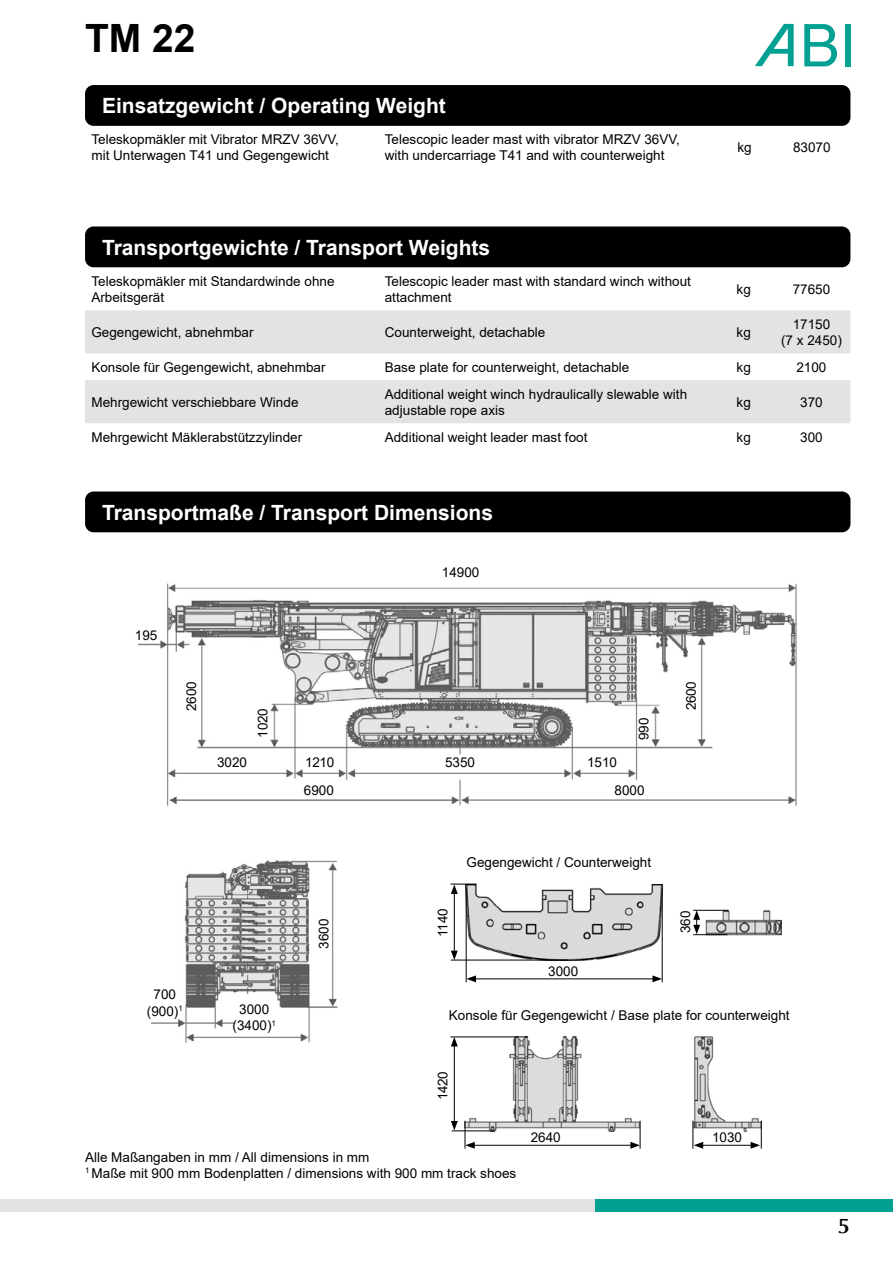
<style>
.page{position:relative;width:893px;height:1263px;background:#fff}
.page>*{position:absolute;margin:0;border:0;box-sizing:border-box;transform-origin:0 0}
.t1{font:700 39px "Arial";color:#000}
.t2{font:700 21px "Arial";color:#fff}
.t3{font:700 21px "Optima";color:#000}
.t4{font:13.5px/16.2px "Arial";color:#000}
</style>
<div class="page">
<div style="left:594px;top:1199px;width:299px;height:13px;background:#00a192"></div>
<div style="left:0;top:1199px;width:595px;height:13px;background:#e3e3e4"></div>
<img style="left:138px;top:583px;width:659px;height:223px">
<img style="left:151px;top:860px;width:187px;height:183px">
<img style="left:465px;top:1036px;width:297px;height:95px">
<img style="left:467px;top:884px;width:314px;height:76px">
<hr style="left:454px;top:891px;width:1px;height:62px;background:#000">
<svg style="left:451px;top:951px;width:7px;height:9px"></svg>
<svg style="left:450px;top:884px;width:26px;height:10px"></svg>
<hr style="left:451px;top:960px;width:117px;height:1px;background:#000">
<hr style="left:693px;top:910px;width:36px;height:1px;background:#000">
<svg style="left:693px;top:910px;width:7px;height:24px"></svg>
<hr style="left:693px;top:934px;width:34px;height:1px;background:#000">
<hr style="left:662px;top:887px;width:1px;height:95px;background:#000">
<hr style="left:474px;top:978px;width:181px;height:1px;background:#000">
<svg style="left:467px;top:975px;width:9px;height:7px"></svg>
<svg style="left:652px;top:975px;width:10px;height:7px"></svg>
<hr style="left:466px;top:887px;width:1px;height:95px;background:#000">
<hr style="left:452px;top:1130px;width:42px;height:1px;background:#000">
<hr style="left:454px;top:1044px;width:1px;height:79px;background:#000">
<svg style="left:451px;top:1037px;width:7px;height:9px"></svg>
<svg style="left:451px;top:1121px;width:7px;height:9px"></svg>
<hr style="left:450px;top:1036px;width:78px;height:1px;background:#000">
<hr style="left:472px;top:1145px;width:161px;height:1px;background:#000">
<svg style="left:630px;top:1121px;width:11px;height:28px"></svg>
<svg style="left:465px;top:1121px;width:10px;height:28px"></svg>
<hr style="left:701px;top:1145px;width:52px;height:1px;background:#000">
<svg style="left:751px;top:1121px;width:11px;height:28px"></svg>
<svg style="left:692px;top:1121px;width:11px;height:28px"></svg>
<svg style="left:804px;top:24px;width:33px;height:42px"></svg>
<div style="left:845px;top:24px;width:5px;height:42px;background:#00a192"></div>
<svg style="left:755px;top:24px;width:39px;height:42px"></svg>
<div style="left:85px;top:491px;width:765px;height:41px;background:#000;border-radius:9px"></div>
<svg style="left:85px;top:310px;width:765px;height:113px;fill:#e3e3e4"></svg>
<div style="left:85px;top:226px;width:765px;height:41px;background:#000;border-radius:9px"></div>
<div style="left:85px;top:85px;width:765px;height:41px;background:#000;border-radius:9px"></div>
<h1 class="t1" style="left:85px;top:16px;width:112px">TM 22</h1>
<h2 class="t2" style="left:102px;top:98px;width:345px">Einsatzgewicht / Operating Weight</h2>
<p class="t4" style="left:91px;top:133px;width:249px">Teleskopmäkler mit Vibrator MRZV 36VV, mit Unterwagen T41 und Gegengewicht</p>
<p class="t4" style="left:385px;top:133px;width:297px">Telescopic leader mast with vibrator MRZV 36VV, with undercarriage T41 and with counterweight</p>
<p class="t4" style="left:737px;top:141px;width:16px">kg</p>
<p class="t4" style="left:793px;top:141px;width:39px">83070</p>
<h2 class="t2" style="left:102px;top:239px;width:390px">Transportgewichte / Transport Weights</h2>
<p class="t4" style="left:91px;top:274px;width:245px">Teleskopmäkler mit Standardwinde ohne<br>Arbeitsgerät</p>
<p class="t4" style="left:385px;top:274px;width:308px">Telescopic leader mast with standard winch without attachment</p>
<p class="t4" style="left:737px;top:282px;width:16px">kg</p>
<p class="t4" style="left:793px;top:282px;width:39px">77650</p>
<p class="t4" style="left:91px;top:325px;width:164px">Gegengewicht, abnehmbar</p>
<p class="t4" style="left:385px;top:325px;width:162px">Counterweight, detachable</p>
<p class="t4" style="left:737px;top:325px;width:16px">kg</p>
<p class="t4" style="left:781px;top:317px;width:62px;text-align:center">17150<br>(7 x 2450)</p>
<p class="t4" style="left:91px;top:360px;width:236px">Konsole für Gegengewicht, abnehmbar</p>
<p class="t4" style="left:385px;top:360px;width:246px">Base plate for counterweight, detachable</p>
<p class="t4" style="left:737px;top:360px;width:16px">kg</p>
<p class="t4" style="left:796px;top:360px;width:32px">2100</p>
<p class="t4" style="left:91px;top:395px;width:209px">Mehrgewicht verschiebbare Winde</p>
<p class="t4" style="left:385px;top:387px;width:304px">Additional weight winch hydraulically slewable with adjustable rope axis</p>
<p class="t4" style="left:737px;top:395px;width:16px">kg</p>
<p class="t4" style="left:800px;top:395px;width:24px">370</p>
<p class="t4" style="left:91px;top:430px;width:212px">Mehrgewicht Mäklerabstützzylinder</p>
<p class="t4" style="left:385px;top:430px;width:204px">Additional weight leader mast foot</p>
<p class="t4" style="left:737px;top:430px;width:16px">kg</p>
<p class="t4" style="left:800px;top:430px;width:24px">300</p>
<h2 class="t2" style="left:102px;top:504px;width:392px">Transportmaße / Transport Dimensions</h2>
<p class="t4" style="left:135px;top:628px;width:24px">195</p>
<p class="t4" style="left:184px;top:711px;width:31px;rotate:-90deg">2600</p>
<p class="t4" style="left:217px;top:756px;width:32px">3020</p>
<p class="t4" style="left:256px;top:737px;width:31px;rotate:-90deg">1020</p>
<p class="t4" style="left:147px;top:988px;width:37px;text-align:center">700 (900)<sup>1</sup></p>
<p class="t4" style="left:233px;top:1002px;width:45px;text-align:center">3000 (3400)<sup>1</sup></p>
<p class="t4" style="left:442px;top:566px;width:39px">14900</p>
<p class="t4" style="left:305px;top:756px;width:31px">1210</p>
<p class="t4" style="left:445px;top:756px;width:32px">5350</p>
<p class="t4" style="left:304px;top:783px;width:32px">6900</p>
<p class="t4" style="left:587px;top:756px;width:32px">1510</p>
<p class="t4" style="left:637px;top:740px;width:23px;rotate:-90deg">990</p>
<p class="t4" style="left:614px;top:783px;width:32px">8000</p>
<p class="t4" style="left:467px;top:855px;width:186px">Gegengewicht / Counterweight</p>
<p class="t4" style="left:684px;top:710px;width:31px;rotate:-90deg">2600</p>
<p class="t4" style="left:317px;top:948px;width:32px;rotate:-90deg">3600</p>
<p class="t4" style="left:436px;top:937px;width:30px;rotate:-90deg">1140</p>
<p class="t4" style="left:678px;top:933px;width:24px;rotate:-90deg">360</p>
<p class="t4" style="left:548px;top:964px;width:32px">3000</p>
<p class="t4" style="left:449px;top:1009px;width:342px">Konsole für Gegengewicht / Base plate for counterweight</p>
<p class="t4" style="left:436px;top:1100px;width:31px;rotate:-90deg">1420</p>
<p class="t4" style="left:531px;top:1130px;width:32px">2640</p>
<p class="t4" style="left:712px;top:1130px;width:32px">1030</p>
<p class="t4" style="left:85px;top:1150px;width:433px">Alle Maßangaben in mm / All dimensions in mm<br><sup>1</sup> Maße mit 900 mm Bodenplatten / dimensions with 900 mm track shoes</p>
<h2 class="t3" style="left:838px;top:1214px;width:14px">5</h2>
</div>
